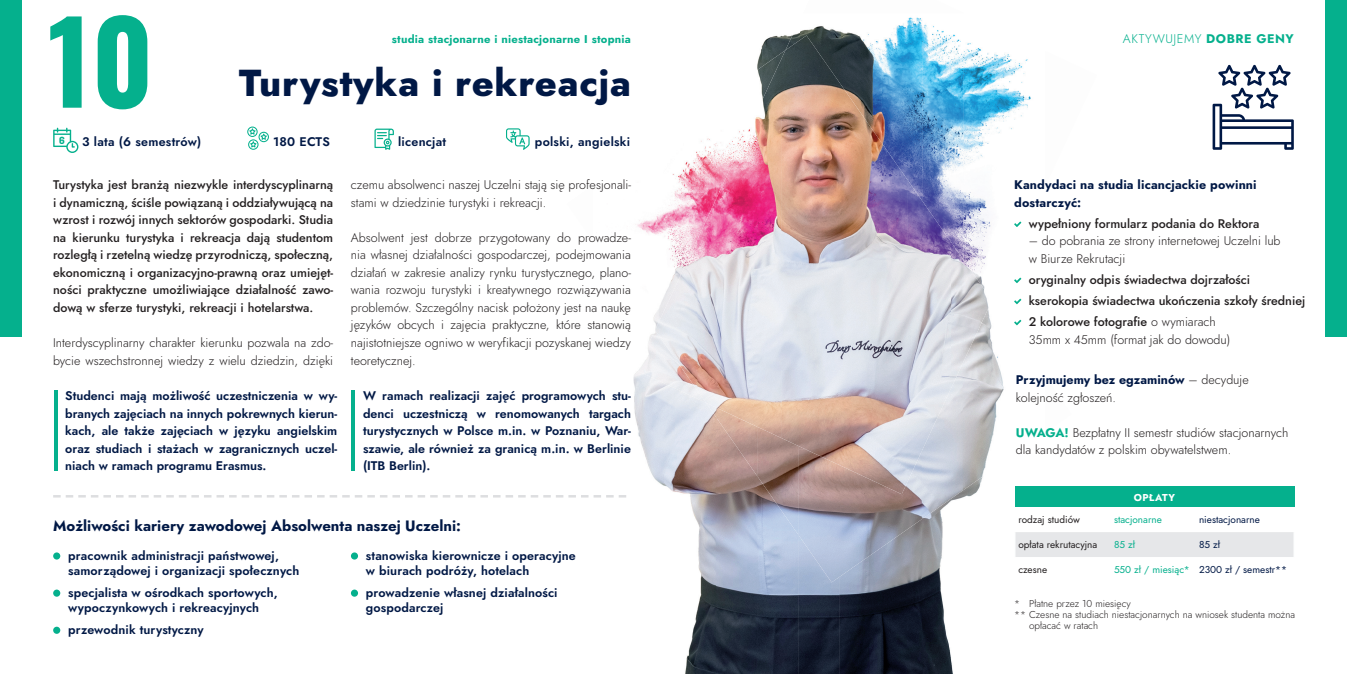
<style>
.page{position:relative;width:1347px;height:674px;background:#fff}
.page>*{position:absolute;margin:0;border:0;box-sizing:border-box;transform-origin:0 0}
.t1{font:700 112.5px "Oswald";color:#05b08d}
.t2{font:800 37.5px "Jost";letter-spacing:.02em;color:#001845}
.t3{font:700 15px "Jost";color:#001845}
.t4{font:300 12.5px/17.5px "Jost";color:#231f20}
.t5{font:12.5px/17.5px "Jost Semi";letter-spacing:.01em;color:#001845}
.t6{font:500 12.5px/17.5px "Jost";color:#231f20;text-align:justify}
.t7{font:700 12.5px/17.5px "Jost";letter-spacing:.01em;color:#001845}
.t8{font:300 12.5px "Jost";letter-spacing:.04em;color:#05b08d}
.t9{font:700 11.25px "Jost";letter-spacing:.02em;color:#05b08d}
.t10{font:300 10px "Jost";color:#231f20}
.t11{font:10px "Jost";color:#001845}
.t12{font:10px "Jost";color:#231f20}
.t13{font:10px "Jost";color:#05b08d}
.t14{font:700 10px "Jost";letter-spacing:.04em;color:#fff}
.t15{font:800 10px "Dosis";color:#05b08d}
.s1{font-weight:700}
.s2{font-weight:300}
.s3{font-weight:700;color:#001845}
.s4{font-weight:700;color:#05b08d}
.s5{color:#05b08d}
</style>
<div class="page">
<img style="left:633px;top:373px;width:41px;height:119px">
<img style="left:674px;top:402px;width:42px;height:271px">
<img style="left:716px;top:476px;width:41px;height:197px">
<img style="left:757px;top:535px;width:41px;height:138px">
<img style="left:922px;top:490px;width:56px;height:183px">
<img style="left:798px;top:582px;width:41px;height:91px">
<img style="left:881px;top:582px;width:41px;height:91px">
<img style="left:839px;top:582px;width:42px;height:91px">
<img style="left:636px;top:359px;width:61px;height:43px">
<img style="left:647px;top:333px;width:8px;height:26px">
<img style="left:963px;top:43px;width:68px;height:257px">
<img style="left:922px;top:24px;width:41px;height:216px">
<img style="left:882px;top:17px;width:40px;height:163px">
<img style="left:841px;top:32px;width:41px;height:87px">
<img style="left:800px;top:26px;width:41px;height:9px">
<img style="left:798px;top:494px;width:124px;height:88px">
<img style="left:757px;top:438px;width:41px;height:97px">
<img style="left:921px;top:391px;width:42px;height:128px">
<img style="left:716px;top:438px;width:41px;height:38px">
<img style="left:962px;top:320px;width:60px;height:170px">
<img style="left:637px;top:174px;width:38px;height:148px">
<img style="left:675px;top:138px;width:39px;height:101px">
<img style="left:781px;top:244px;width:169px;height:250px">
<img style="left:697px;top:202px;width:84px;height:236px">
<img style="left:655px;top:239px;width:42px;height:151px">
<img style="left:949px;top:240px;width:43px;height:151px">
<img style="left:781px;top:119px;width:127px;height:125px">
<img style="left:907px;top:180px;width:43px;height:64px">
<img style="left:714px;top:119px;width:67px;height:83px">
<img style="left:755px;top:35px;width:110px;height:84px">
<svg style="left:53px;top:495px;width:573px;height:2px"></svg>
<hr style="left:351px;top:390px;width:3px;height:80px;background:#05b08d">
<hr style="left:54px;top:390px;width:3px;height:80px;background:#05b08d">
<div style="left:1325px;top:0;width:21px;height:337px;background:#05b08d"></div>
<div style="left:0;top:0;width:22px;height:337px;background:#05b08d"></div>
<svg style="left:53px;top:128px;width:25px;height:25px"></svg>
<svg style="left:247px;top:126px;width:22px;height:24px"></svg>
<svg style="left:506px;top:128px;width:23px;height:22px"></svg>
<svg style="left:374px;top:128px;width:20px;height:22px"></svg>
<div style="left:53px;top:552px;width:7px;height:7px;background:#05b08d;border-radius:50%"></div>
<div style="left:53px;top:589px;width:7px;height:7px;background:#05b08d;border-radius:50%"></div>
<div style="left:53px;top:626px;width:7px;height:7px;background:#05b08d;border-radius:50%"></div>
<div style="left:351px;top:552px;width:7px;height:7px;background:#05b08d;border-radius:50%"></div>
<div style="left:351px;top:589px;width:7px;height:7px;background:#05b08d;border-radius:50%"></div>
<div style="left:1014px;top:486px;width:280px;height:21px;background:#05b08d"></div>
<div style="left:1015px;top:532px;width:279px;height:25px;background:#e6e7e9"></div>
<svg style="left:1014px;top:221px;width:7px;height:6px"></svg>
<svg style="left:1014px;top:277px;width:7px;height:6px"></svg>
<svg style="left:1014px;top:298px;width:7px;height:6px"></svg>
<svg style="left:1014px;top:319px;width:7px;height:6px"></svg>
<svg style="left:1212px;top:65px;width:81px;height:85px"></svg>
<h1 class="t1" style="left:48px;top:3px;width:107px">10</h1>
<p class="t15" style="left:59px;top:134px;width:7px">6</p>
<p class="t5" style="left:82px;top:132px;width:121px">3 lata (6 semestrów)</p>
<p class="t5" style="left:273px;top:132px;width:59px">180 ECTS</p>
<p class="t5" style="left:398px;top:132px;width:50px">licencjat</p>
<p class="t5" style="left:535px;top:132px;width:97px">polski, angielski</p>
<p class="t9" style="left:392px;top:31px;width:240px">studia stacjonarne i niestacjonarne I stopnia</p>
<p class="t8" style="left:1122px;top:30px;width:172px">AKTYWUJEMY <span class="s1">DOBRE GENY</span></p>
<h2 class="t2" style="left:239px;top:56px;width:393px">Turystyka i rekreacja</h2>
<p class="t6" style="left:53px;top:176px;width:281px">Turystyka jest branżą niezwykle interdyscyplinarną i dynamiczną, ściśle powiązaną i oddziaływującą na wzrost i rozwój innych sektorów gospodarki. Studia na kierunku turystyka i rekreacja dają studentom rozległą i rzetelną wiedzę przyrodniczą, społeczną, ekonomiczną i organizacyjno-prawną oraz umiejęt&shy;ności praktyczne umożliwiające działalność zawo&shy;dową w sferze turystyki, rekreacji i hotelarstwa.</p>
<p class="t4" style="left:53px;top:334px;width:281px">Interdyscyplinarny charakter kierunku pozwala na zdo&shy;bycie wszechstronnej wiedzy z wielu dziedzin, dzięki</p>
<p class="t4" style="left:351px;top:176px;width:281px">czemu absolwenci naszej Uczelni stają się profesjonali&shy;stami w dziedzinie turystyki i rekreacji.</p>
<p class="t4" style="left:351px;top:229px;width:281px;text-align:justify">Absolwent jest dobrze przygotowany do prowadze&shy;nia własnej działalności gospodarczej, podejmowania działań w zakresie analizy rynku turystycznego, plano&shy;wania rozwoju turystyki i kreatywnego rozwiązywania problemów. Szczególny nacisk położony jest na naukę języków obcych i zajęcia praktyczne, które stanowią najistotniejsze ogniwo w weryfikacji pozyskanej wiedzy teoretycznej.</p>
<p class="t5" style="left:65px;top:387px;width:273px;text-align:justify">Studenci mają możliwość uczestniczenia w wy&shy;branych zajęciach na innych pokrewnych kierun&shy;kach, ale także zajęciach w języku angielskim oraz studiach i stażach w zagranicznych uczel&shy;niach w ramach programu Erasmus.</p>
<p class="t5" style="left:363px;top:387px;width:269px;text-align:justify">W ramach realizacji zajęć programowych stu&shy;denci uczestniczą w renomowanych targach turystycznych w Polsce m.in. w Poznaniu, War&shy;szawie, ale również za granicą m.in. w Berlinie (ITB Berlin).</p>
<p class="t3" style="left:53px;top:514px;width:409px">Możliwości kariery zawodowej Absolwenta naszej Uczelni:</p>
<p class="t5" style="left:68px;top:547px;width:233px;line-height:15px">pracownik administracji państwowej, samorządowej i organizacji społecznych</p>
<p class="t5" style="left:68px;top:584px;width:211px;line-height:15px">specjalista w ośrodkach sportowych, wypoczynkowych i rekreacyjnych</p>
<p class="t5" style="left:68px;top:620px;width:137px">przewodnik turystyczny</p>
<p class="t5" style="left:366px;top:547px;width:211px;line-height:15px">stanowiska kierownicze i operacyjne w biurach podróży, hotelach</p>
<p class="t5" style="left:366px;top:584px;width:193px;line-height:15px">prowadzenie własnej działalności gospodarczej</p>
<p class="t7" style="left:1014px;top:176px;width:244px">Kandydaci na studia licancjackie powinni dostarczyć:</p>
<p class="t6" style="left:1028px;top:215px;width:232px">wypełniony formularz podania do Rektora</p>
<p class="t4" style="left:1028px;top:232px;width:253px">– do pobrania ze strony internetowej Uczelni lub w Biurze Rekrutacji</p>
<p class="t6" style="left:1028px;top:269px;width:278px;line-height:21px;text-align:left">oryginalny odpis świadectwa dojrzałości kserokopia świadectwa ukończenia szkoły średniej<br>2 kolorowe fotografie <span class="s2">o wymiarach</span></p>
<p class="t4" style="left:1028px;top:330px;width:203px">35mm x 45mm (format jak do dowodu)</p>
<p class="t4" style="left:1016px;top:371px;width:234px"><span class="s3">Przyjmujemy bez egzaminów</span> – decyduje kolejność zgłoszeń.</p>
<p class="t4" style="left:1016px;top:423px;width:274px"><span class="s4">UWAGA!</span> Bezpłatny II semestr studiów stacjonarnych dla kandydatów z polskim obywatelstwem.</p>
<p class="t14" style="left:1133px;top:490px;width:43px">OPŁATY</p>
<p class="t12" style="left:1018px;top:512px;width:63px">rodzaj studiów</p>
<p class="t13" style="left:1114px;top:512px;width:49px">stacjonarne</p>
<p class="t11" style="left:1199px;top:512px;width:62px">niestacjonarne</p>
<p class="t12" style="left:1018px;top:537px;width:80px">opłata rekrutacyjna</p>
<p class="t13" style="left:1114px;top:537px;width:23px">85 zł</p>
<p class="t11" style="left:1199px;top:537px;width:23px">85 zł</p>
<p class="t12" style="left:1018px;top:562px;width:30px">czesne</p>
<p class="t11" style="left:1114px;top:562px;width:175px"><span class="s5">550 zł / miesiąc*</span> 2300 zł / semestr**</p>
<p class="t10" style="left:1014px;top:596px;width:118px">* Płatne przez 10 miesięcy</p>
<p class="t10" style="left:1014px;top:607px;width:282px">** Czesne na studiach niestacjonarnych na wniosek studenta można</p>
<p class="t10" style="left:1029px;top:619px;width:71px">opłacać w ratach</p>
</div>
